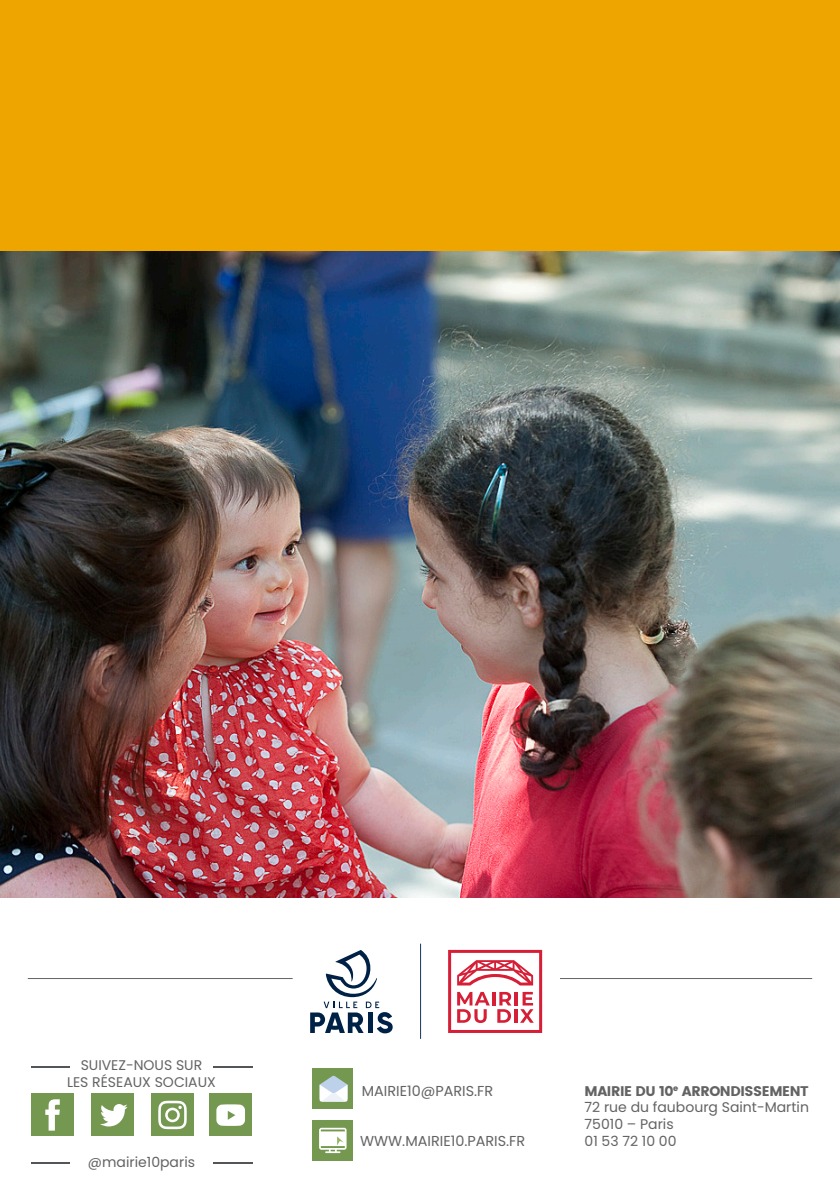
<style>
.page{position:relative;width:840px;height:1191px;background:#fff}
.page>*{position:absolute;margin:0;border:0;box-sizing:border-box;transform-origin:0 0}
.t1{font:14.4px "Poppins";color:#646363}
.t2{font:14px "Poppins";color:#646363}
.t3{font:14px "Poppins";color:#636366}
.t4{font:14px "Poppins";letter-spacing:-.03em;color:#646363}
</style>
<div class="page">
<hr style="left:28px;top:978px;width:264px;height:1px;background:#636366">
<hr style="left:547px;top:978px;width:264px;height:1px;background:#636366">
<div style="left:151px;top:1093px;width:43px;height:43px;background:#759851"></div>
<svg style="left:158px;top:1100px;width:29px;height:29px"></svg>
<div style="left:91px;top:1093px;width:43px;height:43px;background:#759851"></div>
<svg style="left:100px;top:1104px;width:28px;height:22px"></svg>
<div style="left:31px;top:1093px;width:43px;height:43px;background:#759851"></div>
<svg style="left:45px;top:1099px;width:15px;height:31px"></svg>
<hr style="left:31px;top:1066px;width:38px;height:1px;background:#535658">
<hr style="left:31px;top:1162px;width:38px;height:1px;background:#535658">
<hr style="left:213px;top:1066px;width:39px;height:1px;background:#535658">
<hr style="left:213px;top:1162px;width:39px;height:1px;background:#535658">
<div style="left:209px;top:1093px;width:43px;height:43px;background:#759851"></div>
<svg style="left:216px;top:1104px;width:29px;height:22px"></svg>
<svg style="left:448px;top:950px;width:94px;height:83px"></svg>
<svg style="left:310px;top:950px;width:82px;height:83px"></svg>
<svg style="left:420px;top:943px;width:1px;height:96px"></svg>
<img style="left:0;top:251px;width:839px;height:646px">
<div style="left:0;top:0;width:839px;height:251px;background:#eea500"></div>
<div style="left:312px;top:1120px;width:41px;height:40px;background:#759851"></div>
<div style="left:312px;top:1068px;width:41px;height:41px;background:#759851"></div>
<svg style="left:319px;top:1075px;width:28px;height:26px"></svg>
<svg style="left:319px;top:1127px;width:27px;height:26px"></svg>
<div style="left:544px;top:972px;width:15px;height:12px;background:#fff"></div>
<p class="t3" style="left:81px;top:1057px;width:123px">SUIVEZ-NOUS SUR</p>
<p class="t3" style="left:67px;top:1074px;width:150px">LES RÉSEAUX SOCIAUX</p>
<p class="t3" style="left:88px;top:1153px;width:109px">@mairie10paris</p>
<p class="t1" style="left:361px;top:1082px;width:133px">MAIRIE10@PARIS.FR</p>
<p class="t4" style="left:584px;top:1082px;width:225px">MAIRIE DU 10<sup>e</sup> ARRONDISSEMENT</p>
<p class="t2" style="left:584px;top:1099px;width:226px">72 rue du faubourg Saint-Martin</p>
<p class="t2" style="left:584px;top:1116px;width:90px">75010 – Paris</p>
<p class="t2" style="left:584px;top:1132px;width:93px">01 53 72 10 00</p>
<p class="t1" style="left:360px;top:1133px;width:167px">WWW.MAIRIE10.PARIS.FR</p>
</div>
